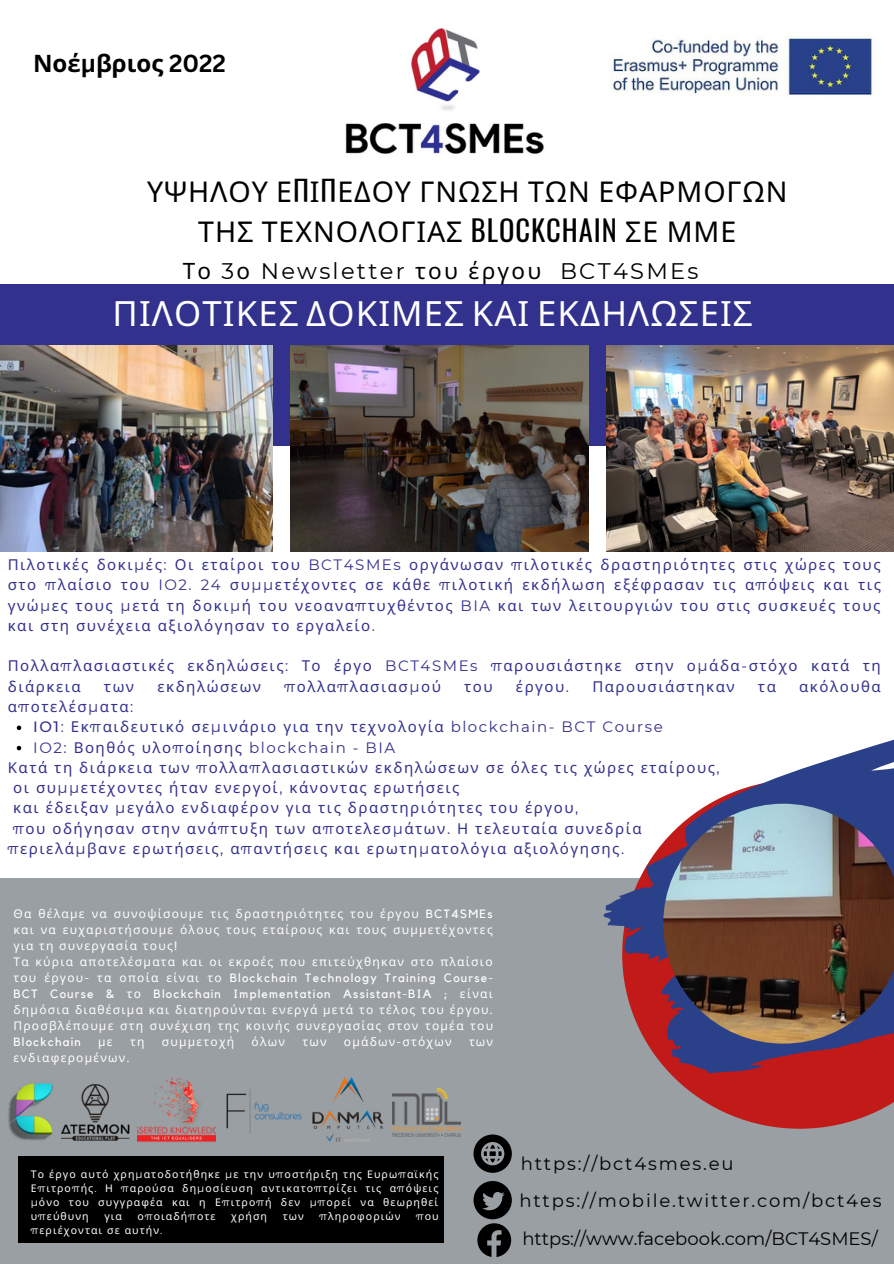
<style>
.page{position:relative;width:894px;height:1264px;background:#fff}
.page>*{position:absolute;margin:0;border:0;box-sizing:border-box;transform-origin:0 0}
.t1{font:34.65px "Noto Sans";letter-spacing:.03em;color:#fff}
.t2{font:28.65px/39.5px "Noto Sans";letter-spacing:.03em;color:#000;text-align:center}
.t3{font:700 24px "Noto Sans";color:#000}
.t4{font:22.5px "Montserrat";letter-spacing:.1em;color:#000}
.t5{font:18px/38.7px "Montserrat";letter-spacing:.05em;color:#000}
.t6{font:18px "Montserrat";letter-spacing:.1em;color:#000}
.t7{font:15px/20.2px "Noto Sans";letter-spacing:.1em;color:#32318e;text-align:justify}
.t8{font:15px "Montserrat";letter-spacing:.1em;color:#32318e}
.t9{font:12px/16px "Noto Sans";letter-spacing:.1em;color:#fff}
.t10{font:12px/16px "Kollektif";letter-spacing:.1em;color:#fff}
.t11{font:10.5px/14px "Noto Sans";letter-spacing:.1em;color:#fff;text-align:justify}
.s1{font-family:"Canva Sans"}
.s2{font-family:"Oswald"}
.s3{font-family:"Noto Sans"}
.s4{font-family:"Montserrat"}
.s5{font-family:"Montserrat";font-weight:500}
.s6{font-family:"Kollektif"}
</style>
<div class="page">
<div style="left:0;top:878px;width:893px;height:385px;background:#999fa2"></div>
<svg style="left:669px;top:1072px;width:224px;height:56px;fill:#c21919"></svg>
<svg style="left:603px;top:740px;width:290px;height:332px"></svg>
<img style="left:663px;top:803px;width:230px;height:240px">
<div style="left:0;top:284px;width:893px;height:161px;background:#32318e"></div>
<img style="left:0;top:345px;width:273px;height:206px">
<img style="left:291px;top:345px;width:297px;height:206px">
<img style="left:606px;top:345px;width:287px;height:206px">
<div style="left:18px;top:1155px;width:426px;height:87px;background:#000"></div>
<img style="left:345px;top:28px;width:199px;height:126px">
<svg style="left:473px;top:1181px;width:38px;height:75px"></svg>
<svg style="left:473px;top:1134px;width:38px;height:38px"></svg>
<img style="left:610px;top:34px;width:262px;height:62px">
<img style="left:138px;top:1077px;width:78px;height:65px">
<img style="left:61px;top:1084px;width:69px;height:56px">
<img style="left:8px;top:1083px;width:45px;height:57px">
<img style="left:226px;top:1089px;width:76px;height:44px">
<img style="left:312px;top:1077px;width:72px;height:64px">
<img style="left:393px;top:1088px;width:67px;height:48px">
<svg style="left:17px;top:725px;width:4px;height:5px"></svg>
<svg style="left:17px;top:745px;width:4px;height:5px"></svg>
<h3 class="t3" style="left:33px;top:47px;width:194px">Νοέ<span class="s1">μ</span>βριος <span class="s1">2022</span></h3>
<h2 class="t2" style="left:147px;top:171px;width:641px">ΥΨΗΛΟΥ Ε<span class="s2">Π</span>Ι<span class="s2">Π</span>ΕΔΟΥ ΓΝΩΣΗ ΤΩΝ ΕΦΑΡΜΟΓΩΝ<br>ΤΗΣ ΤΕΧΝΟΛΟΓΙΑΣ <span class="s2">BLOCKCHAIN</span> ΣΕ ΜΜΕ</h2>
<h3 class="t4" style="left:183px;top:257px;width:517px"><span class="s3">Το</span> 3<span class="s3">ο</span> Newsletter <span class="s3">του έργου</span> BCT4SMEs</h3>
<h1 class="t1" style="left:112px;top:289px;width:641px">ΠΙΛΟΤΙΚΕΣ ΔΟΚΙΜΕΣ ΚΑΙ ΕΚΔΗΛΩΣΕΙΣ</h1>
<p class="t7" style="left:8px;top:554px;width:874px">Πιλοτικές δοκι<span class="s4">μ</span>ές<span class="s4">:</span> Οι εταίροι του <span class="s4">BCT4SMEs</span> οργάνωσαν <span class="s4">π</span>ιλοτικές δραστηριότητες στις χώρες τους στο <span class="s4">π</span>λαίσιο του <span class="s4">IO2. 24</span> συ<span class="s4">μμ</span>ετέχοντες σε κάθε <span class="s4">π</span>ιλοτική εκδήλωση εξέφρασαν τις α<span class="s4">π</span>όψεις και τις γνώ<span class="s4">μ</span>ες τους <span class="s4">μ</span>ετά τη δοκι<span class="s4">μ</span>ή του νεοανα<span class="s4">π</span>τυχθέντος <span class="s4">BIA</span> και των λειτουργιών του στις συσκευές τους και στη συνέχεια αξιολόγησαν το εργαλείο<span class="s4">.</span></p>
<p class="t7" style="left:8px;top:655px;width:874px">Πολλα<span class="s4">π</span>λασιαστικές εκδηλώσεις<span class="s4">:</span> Το έργο <span class="s4">BCT4SMEs π</span>αρουσιάστηκε στην ο<span class="s4">μ</span>άδα<span class="s4">-</span>στόχο κατά τη διάρκεια</p>
<p class="t7" style="left:104px;top:675px;width:32px">των</p>
<p class="t7" style="left:157px;top:675px;width:105px">εκδηλώσεων</p>
<p class="t7" style="left:284px;top:675px;width:158px"><span class="s4">π</span>ολλα<span class="s4">π</span>λασιασ<span class="s4">μ</span>ού</p>
<p class="t7" style="left:464px;top:675px;width:30px">του</p>
<p class="t7" style="left:515px;top:675px;width:55px">έργου<span class="s4">.</span></p>
<p class="t7" style="left:592px;top:675px;width:144px">Παρουσιάστηκαν</p>
<p class="t7" style="left:757px;top:675px;width:19px">τα</p>
<p class="t7" style="left:798px;top:675px;width:83px">ακόλουθα</p>
<p class="t7" style="left:8px;top:696px;width:127px">α<span class="s4">π</span>οτελέσ<span class="s4">μ</span>ατα<span class="s4">:</span></p>
<p class="t7" style="left:33px;top:716px;width:631px"><span class="s5">IO1</span><span class="s4">:</span> Εκ<span class="s4">π</span>αιδευτικό σε<span class="s4">μ</span>ινάριο για την τεχνολογία <span class="s4">blockchain- BCT Course</span></p>
<p class="t8" style="left:33px;top:738px;width:363px">IO2: <span class="s3">Βοηθός υλο</span>π<span class="s3">οίησης</span> blockchain - BIA</p>
<p class="t7" style="left:8px;top:757px;width:713px">Κατά τη διάρκεια των <span class="s4">π</span>ολλα<span class="s4">π</span>λασιαστικών εκδηλώσεων σε όλες τις χώρες εταίρους<span class="s4">,</span></p>
<p class="t7" style="left:13px;top:777px;width:447px">οι συ<span class="s4">μμ</span>ετέχοντες ήταν ενεργοί<span class="s4">,</span> κάνοντας ερωτήσεις</p>
<p class="t7" style="left:13px;top:797px;width:566px">και έδειξαν <span class="s4">μ</span>εγάλο ενδιαφέρον για τις δραστηριότητες του έργου<span class="s4">,</span></p>
<p class="t7" style="left:13px;top:817px;width:630px"><span class="s4">π</span>ου οδήγησαν στην ανά<span class="s4">π</span>τυξη των α<span class="s4">π</span>οτελεσ<span class="s4">μ</span>άτων<span class="s4">.</span> Η τελευταία συνεδρία</p>
<p class="t7" style="left:8px;top:838px;width:618px"><span class="s4">π</span>εριελά<span class="s4">μ</span>βανε ερωτήσεις<span class="s4">,</span> α<span class="s4">π</span>αντήσεις και ερωτη<span class="s4">μ</span>ατολόγια αξιολόγησης<span class="s4">.</span></p>
<p class="t9" style="left:13px;top:905px;width:480px">Θα θέλαμε να συνοψίσουμε τις δραστηριότητες του έργου <span class="s6">BCT4SMEs </span>και να ευχαριστήσουμε όλους τους εταίρους και τους συμμετέχοντες για τη συνεργασία τους<span class="s6">!<br></span>Τα κύρια αποτελέσματα και οι εκροές που επιτεύχθηκαν στο πλαίσιο</p>
<p class="t10" style="left:13px;top:970px;width:481px"><span class="s3">του έργου</span>- <span class="s3">τα οποία είναι το</span> Blockchain Technology Training Course-<br>BCT Course &amp; <span class="s3">το</span> Blockchain Implementation Assistant-BIA ; <span class="s3">είναι</span></p>
<p class="t9" style="left:13px;top:1001px;width:481px">δημόσια διαθέσιμα και διατηρούνται ενεργά μετά το τέλος του έργου<span class="s6">.<br></span>Προσβλέπουμε στη συνέχιση της κοινής συνεργασίας στον τομέα του</p>
<p class="t10" style="left:13px;top:1034px;width:69px">Blockchain</p>
<p class="t9" style="left:98px;top:1033px;width:16px">με</p>
<p class="t9" style="left:130px;top:1033px;width:16px">τη</p>
<p class="t9" style="left:162px;top:1033px;width:74px">συμμετοχή</p>
<p class="t9" style="left:251px;top:1033px;width:35px">όλων</p>
<p class="t9" style="left:302px;top:1033px;width:26px">των</p>
<p class="t9" style="left:344px;top:1033px;width:109px">ομάδων<span class="s6">-</span>στόχων</p>
<p class="t9" style="left:469px;top:1033px;width:26px">των</p>
<p class="t9" style="left:13px;top:1049px;width:118px">ενδιαφερομένων<span class="s6">.</span></p>
<p class="t11" style="left:31px;top:1166px;width:409px">Το έργο αυτό χρη<span class="s4">μ</span>ατοδοτήθηκε <span class="s4">μ</span>ε την υ<span class="s4">π</span>οστήριξη της Ευρω<span class="s4">π</span>αϊκής Ε<span class="s4">π</span>ιτρο<span class="s4">π</span>ής<span class="s4">.</span> Η <span class="s4">π</span>αρούσα δη<span class="s4">μ</span>οσίευση αντικατο<span class="s4">π</span>τρίζει τις α<span class="s4">π</span>όψεις <span class="s4">μ</span>όνο του συγγραφέα και η Ε<span class="s4">π</span>ιτρο<span class="s4">π</span>ή δεν <span class="s4">μπ</span>ορεί να θεωρηθεί υ<span class="s4">π</span>εύθυνη</p>
<p class="t11" style="left:104px;top:1208px;width:19px">για</p>
<p class="t11" style="left:137px;top:1208px;width:79px">ο<span class="s4">π</span>οιαδή<span class="s4">π</span>οτε</p>
<p class="t11" style="left:231px;top:1208px;width:37px">χρήση</p>
<p class="t11" style="left:282px;top:1208px;width:23px">των</p>
<p class="t11" style="left:319px;top:1208px;width:83px"><span class="s4">π</span>ληροφοριών</p>
<p class="t11" style="left:416px;top:1208px;width:24px"><span class="s4">π</span>ου</p>
<p class="t11" style="left:31px;top:1222px;width:133px"><span class="s4">π</span>εριέχονται σε αυτήν<span class="s4">.</span></p>
<p class="t6" style="left:520px;top:1152px;width:214px">https://bct4smes.eu</p>
<p class="t5" style="left:519px;top:1180px;width:363px">https://mobile.twitter.com/bct4es https://www.facebook.com/BCT4SMES/</p>
</div>
